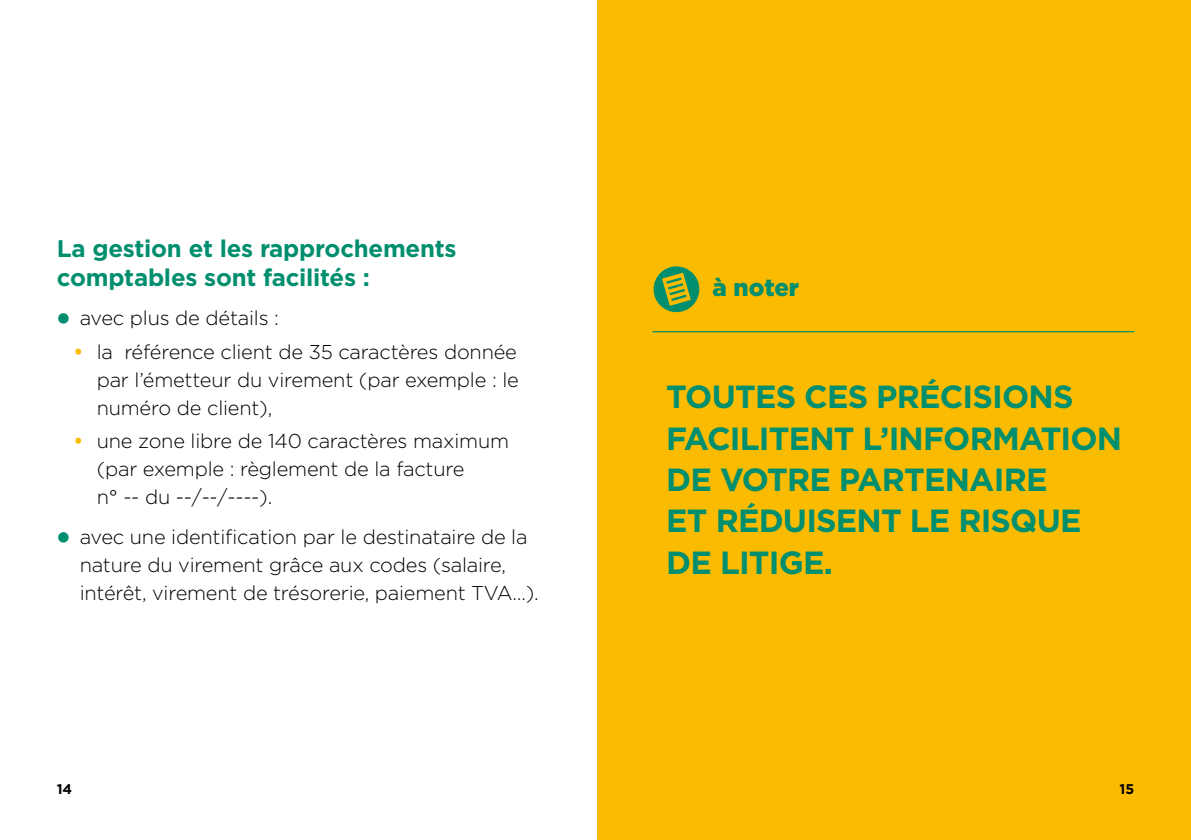
<style>
.page{position:relative;width:1191px;height:840px;background:#fff}
.page>*{position:absolute;margin:0;border:0;box-sizing:border-box;transform-origin:0 0}
.texte_majuscule_-_a{font:700 32px/41.2px "Gotham";letter-spacing:-.025em;color:#008f6e}
.Texte{font:700 24px/28px "Gotham";letter-spacing:-.01em;color:#008f6e}
.H3_-_a_savoir_etc{font:900 24px "Gotham";color:#008f6e}
.t1{font:300 20px/28px "Gotham";letter-spacing:-.01em;color:#000}
.t2{font:700 14px "Gotham";color:#000}
</style>
<div class="page">
<div style="left:597px;top:0;width:594px;height:839px;background:#fabb00"></div>
<hr style="left:652px;top:331px;width:482px;height:1px;background:#008f6e">
<div style="left:653px;top:266px;width:46px;height:46px;background:#008f6e;border-radius:50%"></div>
<svg style="left:662px;top:272px;width:29px;height:34px"></svg>
<p class="Texte" style="left:57px;top:235px;width:401px">La gestion et les rapprochements comptables sont facilités :</p>
<p class="t1" style="left:80px;top:303px;width:201px">avec plus de détails :</p>
<p class="t1" style="left:97px;top:337px;width:424px;text-align:justify">la référence client de 35 caractères donnée par l’émetteur du virement (par exemple : le numéro de client),</p>
<p class="t1" style="left:97px;top:426px;width:414px">une zone libre de 140 caractères maximum (par exemple : règlement de la facture<br>n° -- du --/--/----).</p>
<p class="t1" style="left:80px;top:522px;width:460px">avec une identification par le destinataire de la nature du virement grâce aux codes (salaire, intérêt, virement de trésorerie, paiement TVA…).</p>
<p class="t2" style="left:57px;top:779px;width:17px">14</p>
<h3 class="H3_-_a_savoir_etc" style="left:712px;top:271px;width:88px">à noter</h3>
<p class="texte_majuscule_-_a" style="left:666px;top:376px;width:457px">TOUTES CES PRÉCISIONS<br>FACILITENT L’INFORMATION<br>DE VOTRE PARTENAIRE<br>ET RÉDUISENT LE RISQUE<br>DE LITIGE.</p>
<p class="t2" style="left:1119px;top:779px;width:16px">15</p>
</div>
